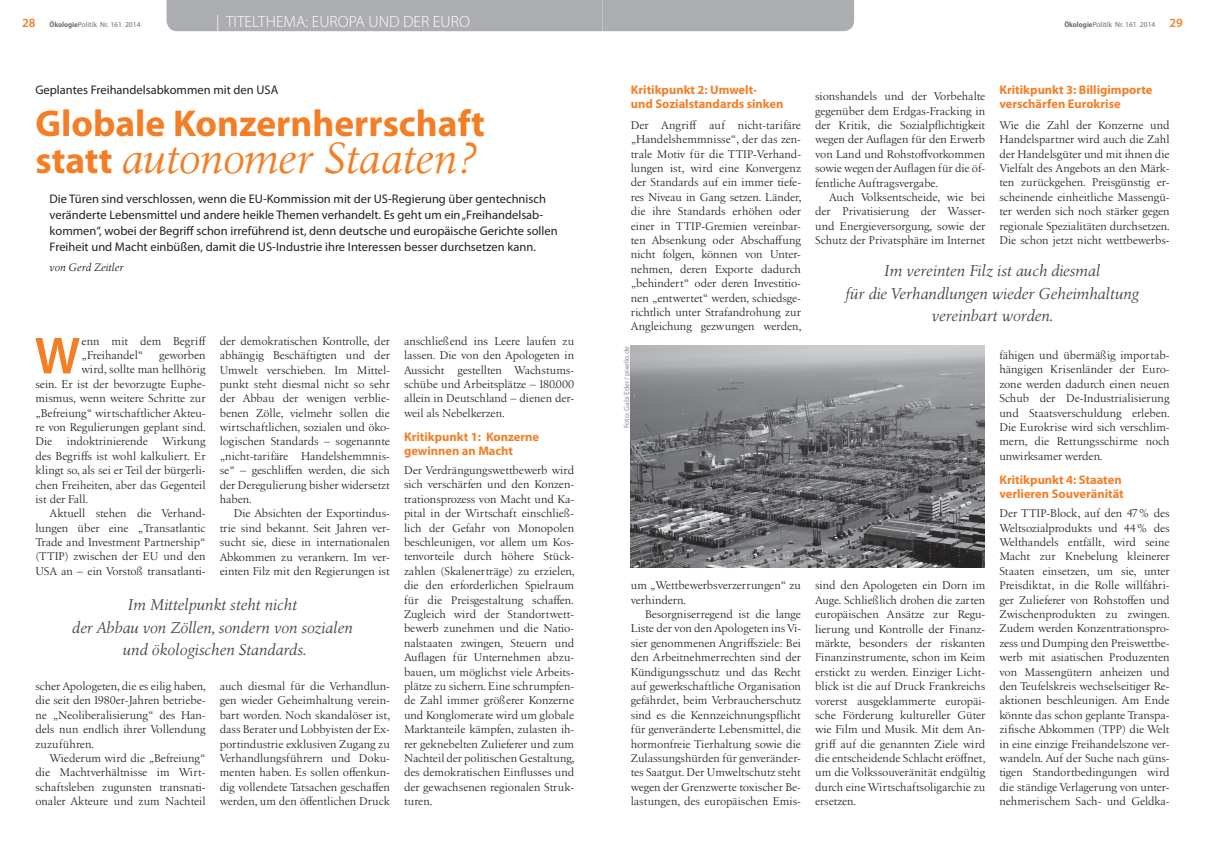
<style>
.page{position:relative;width:1205px;height:851px;background:#fff}
.page>*{position:absolute;margin:0;border:0;box-sizing:border-box;transform-origin:0 0}
.t1{font:600 52.5px "Myriad Pro";color:#f47e25}
.t2{font:italic 45px "Birka LT Pro";letter-spacing:-.015em;color:#f47e25}
.t3{font:700 37.5px "Myriad Pro";color:#f47e25}
.t4{font:italic 16.25px/22.5px "Birka LT Pro";color:#454647;text-align:center}
.t5{font:300 16.25px "Myriad Pro";color:#fff}
.t6{font:12.5px/15.9px "Myriad Pro";color:#231f20}
.t7{font:700 12.5px/13.8px "Myriad Pro";color:#f47e25}
.t8{font:11.62px/14.4px "Birka LT Pro";color:#231f20;text-align:justify}
.t9{font:italic 11.25px "Birka LT Pro";letter-spacing:-.01em;color:#231f20}
.t10{font:7.5px "Myriad Pro";color:#6c6d70}
.t11{font:7.5px "Myriad Pro";color:#8d8f92}
.s1{font-weight:600;font-size:12.5px;color:#f47e25}
.s2{font-weight:700;font-stretch:semi-condensed}
.s3{font-family:"Myriad Pro";font-weight:700;font-style:normal;font-size:37.5px}
</style>
<div class="page">
<div style="left:167px;top:0;width:687px;height:31px;background:#acadb1"></div>
<img style="left:631px;top:345px;width:354px;height:222px">
<p class="t10" style="left:22px;top:20px;width:120px"><span class="s1">28</span> <span class="s2">Ökologie</span>Politik Nr. 161 2014</p>
<h3 class="t5" style="left:216px;top:12px;width:255px">| TITELTHEMA: EUROPA UND DER EURO</h3>
<p class="t10" style="left:1064px;top:20px;width:120px"><span class="s2">Ökologie</span>Politik Nr. 161 2014 <span class="s1">29</span></p>
<p class="t6" style="left:35px;top:82px;width:244px">Geplantes Freihandelsabkommen mit den USA</p>
<h3 class="t3" style="left:35px;top:98px;width:451px">Globale Konzernherrschaft</h3>
<h2 class="t2" style="left:35px;top:132px;width:440px"><span class="s3">statt</span> autonomer Staaten?</h2>
<p class="t6" style="left:50px;top:191px;width:509px">Die Türen sind verschlossen, wenn die EU-Kommission mit der US-Regierung über gentechnisch veränderte Lebensmittel und andere heikle Themen verhandelt. Es geht um ein „Freihandelsab&shy;kommen“, wobei der Begriff schon irreführend ist, denn deutsche und europäische Gerichte sollen Freiheit und Macht einbüßen, damit die US-Industrie ihre Interessen besser durchsetzen kann.</p>
<p class="t9" style="left:50px;top:261px;width:76px">von Gerd Zeitler</p>
<h1 class="t1" style="left:35px;top:322px;width:47px">W</h1>
<p class="t8" style="left:82px;top:333px;width:126px">enn mit dem Begriff „Freihandel“</p>
<p class="t8" style="left:159px;top:348px;width:48px">geworben</p>
<p class="t8" style="left:82px;top:362px;width:125px">wird, sollte man hellhörig</p>
<p class="t8" style="left:35px;top:376px;width:172px">sein. Er ist der bevorzugte Euphe-</p>
<p class="t8" style="left:35px;top:391px;width:172px">mismus, wenn weitere Schritte zur</p>
<p class="t8" style="left:35px;top:405px;width:172px">„Befreiung“ wirtschaftlicher Akteu-</p>
<p class="t8" style="left:35px;top:420px;width:172px">re von Regulierungen geplant sind.</p>
<p class="t8" style="left:35px;top:434px;width:18px">Die</p>
<p class="t8" style="left:35px;top:434px;width:172px;text-indent:32px">indoktrinierende Wirkung des Begriffs ist wohl kalkuliert. Er klingt so, als sei er Teil der bürgerli&shy;chen Freiheiten, aber das Gegenteil ist der Fall.</p>
<p class="t8" style="left:35px;top:506px;width:172px;text-indent:14px">Aktuell stehen die Verhand&shy;lungen über eine „Transatlantic Trade and Investment Partnership“ (TTIP) zwischen der EU und den USA an – ein Vorstoß transatlanti-</p>
<p class="t8" style="left:220px;top:333px;width:172px">der demokratischen Kontrolle, der abhängig Beschäftigten und der Umwelt verschieben. Im Mittel&shy;punkt steht diesmal nicht so sehr der Abbau der wenigen verblie&shy;benen Zölle, vielmehr sollen die wirtschaftlichen, sozialen und öko&shy;logischen Standards – sogenannte „nicht-tarifäre Handelshemmnis&shy;se“ – geschliffen werden, die sich der Deregulierung bisher widersetzt haben.</p>
<p class="t8" style="left:220px;top:506px;width:172px;text-indent:14px">Die Absichten der Exportindus&shy;trie sind bekannt. Seit Jahren ver&shy;sucht sie, diese in internationalen Abkommen zu verankern. Im ver&shy;einten Filz mit den Regierungen ist</p>
<h3 class="t4" style="left:72px;top:593px;width:282px">Im Mittelpunkt steht nicht<br>der Abbau von Zöllen, sondern von sozialen und ökologischen Standards.</h3>
<p class="t8" style="left:35px;top:678px;width:172px">scher Apologeten, die es eilig haben, die seit den 1980er-Jahren betriebe&shy;ne „Neoliberalisierung“ des Han&shy;dels nun endlich ihrer Vollendung zuzuführen.</p>
<p class="t8" style="left:35px;top:750px;width:172px;text-indent:14px">Wiederum wird die „Befreiung“ die Machtverhältnisse im Wirt&shy;schaftsleben zugunsten transnati&shy;onaler Akteure und zum Nachteil</p>
<p class="t8" style="left:220px;top:679px;width:172px">auch diesmal für die Verhandlun&shy;gen wieder Geheimhaltung verein&shy;bart worden. Noch skandalöser ist, dass Berater und Lobbyisten der Ex&shy;portindustrie exklusiven Zugang zu Verhandlungsführern und Doku&shy;menten haben. Es sollen offenkun&shy;dig vollendete Tatsachen geschaffen werden, um den öffentlichen Druck</p>
<p class="t8" style="left:404px;top:334px;width:172px">anschließend ins Leere laufen zu lassen. Die von den Apologeten in Aussicht gestellten Wachstums&shy;schübe und Arbeitsplätze – 180.000 allein in Deutschland – dienen der&shy;weil als Nebelkerzen.</p>
<p class="t7" style="left:404px;top:429px;width:137px">Kritikpunkt 1: Konzerne gewinnen an Macht</p>
<p class="t8" style="left:404px;top:463px;width:172px">Der Verdrängungswettbewerb wird sich verschärfen und den Konzen&shy;trationsprozess von Macht und Ka&shy;pital in der Wirtschaft einschließ&shy;lich der Gefahr von Monopolen beschleunigen, vor allem um Kos&shy;tenvorteile durch höhere Stück&shy;zahlen (Skalenerträge) zu erzielen, die den erforderlichen Spielraum für die Preisgestaltung schaffen.<br>Zugleich wird der Standortwett&shy;bewerb zunehmen und die Natio&shy;nalstaaten zwingen, Steuern und Auflagen für Unternehmen abzu&shy;bauen, um möglichst viele Arbeits&shy;plätze zu sichern. Eine schrumpfen&shy;de Zahl immer größerer Konzerne und Konglomerate wird um globale Marktanteile kämpfen, zulasten ih&shy;rer geknebelten Zulieferer und zum Nachteil der politischen Gestaltung, des demokratischen Einflusses und der gewachsenen regionalen Struk&shy;turen.</p>
<p class="t7" style="left:631px;top:83px;width:154px">Kritikpunkt 2: Umwelt-<br>und Sozialstandards sinken</p>
<p class="t8" style="left:631px;top:118px;width:172px">Der Angriff auf nicht-tarifäre „Handelshemmnisse“, der das zen&shy;trale Motiv für die TTIP-Verhand&shy;lungen ist, wird eine Konvergenz der Standards auf ein immer tiefe&shy;res Niveau in Gang setzen. Länder, die ihre Standards erhöhen oder einer in TTIP-Gremien vereinbar&shy;ten Absenkung oder Abschaffung nicht folgen, können von Unter&shy;nehmen, deren Exporte dadurch „behindert“ oder deren Investitio&shy;nen „entwertet“ werden, schiedsge&shy;richtlich unter Strafandrohung zur Angleichung gezwungen werden,</p>
<p class="t11" style="left:622px;top:428px;width:84px;rotate:-90deg">Foto: Gabi Eder/pixelio.de</p>
<p class="t8" style="left:631px;top:578px;width:172px">um „Wettbewerbsverzerrungen“ zu verhindern.</p>
<p class="t8" style="left:631px;top:607px;width:172px;text-indent:14px">Besorgniserregend ist die lange Liste der von den Apologeten ins Vi&shy;sier genommenen Angriffsziele: Bei den Arbeitnehmerrechten sind der Kündigungsschutz und das Recht auf gewerkschaftliche Organisation gefährdet, beim Verbraucherschutz sind es die Kennzeichnungspflicht für genveränderte Lebensmittel, die hormonfreie Tierhaltung sowie die Zulassungshürden für genveränder&shy;tes Saatgut. Der Umweltschutz steht wegen der Grenzwerte toxischer Be&shy;lastungen, des europäischen Emis-</p>
<p class="t8" style="left:815px;top:89px;width:172px">sionshandels und der Vorbehalte gegenüber dem Erdgas-Fracking in der Kritik, die Sozialpflichtigkeit wegen der Auflagen für den Erwerb von Land und Rohstoffvorkommen sowie wegen der Auflagen für die öf&shy;fentliche Auftragsvergabe.</p>
<p class="t8" style="left:815px;top:190px;width:172px;text-indent:14px">Auch Volksentscheide, wie bei der Privatisierung der Wasser&shy;und Energieversorgung, sowie der Schutz der Privatsphäre im Internet</p>
<p class="t7" style="left:999px;top:83px;width:155px">Kritikpunkt 3: Billigimporte verschärfen Eurokrise</p>
<p class="t8" style="left:999px;top:118px;width:172px">Wie die Zahl der Konzerne und Handelspartner wird auch die Zahl der Handelsgüter und mit ihnen die Vielfalt des Angebots an den Märk&shy;ten zurückgehen. Preisgünstig er&shy;scheinende einheitliche Massengü&shy;ter werden sich noch stärker gegen regionale Spezialitäten durchsetzen.<br>Die schon jetzt nicht wettbewerbs-</p>
<h3 class="t4" style="left:845px;top:259px;width:295px">Im vereinten Filz ist auch diesmal<br>für die Verhandlungen wieder Geheimhaltung vereinbart worden.</h3>
<p class="t8" style="left:815px;top:578px;width:172px">sind den Apologeten ein Dorn im Auge. Schließlich drohen die zarten europäischen Ansätze zur Regu&shy;lierung und Kontrolle der Finanz&shy;märkte, besonders der riskanten Finanzinstrumente, schon im Keim erstickt zu werden. Einziger Licht&shy;blick ist die auf Druck Frankreichs vorerst ausgeklammerte europäi&shy;sche Förderung kultureller Güter wie Film und Musik. Mit dem An&shy;griff auf die genannten Ziele wird die entscheidende Schlacht eröffnet, um die Volkssouveränität endgültig durch eine Wirtschaftsoligarchie zu ersetzen.</p>
<p class="t8" style="left:999px;top:348px;width:172px">fähigen und übermäßig importab&shy;hängigen Krisenländer der Euro&shy;zone werden dadurch einen neuen Schub der De-Industrialisierung und Staatsverschuldung erleben.<br>Die Eurokrise wird sich verschlim&shy;mern, die Rettungsschirme noch unwirksamer werden.</p>
<p class="t7" style="left:999px;top:472px;width:126px">Kritikpunkt 4: Staaten verlieren Souveränität</p>
<p class="t8" style="left:999px;top:506px;width:172px">Der TTIP-Block, auf den 47% des Weltsozialprodukts und 44% des Welthandels entfällt, wird seine Macht zur Knebelung kleinerer Staaten einsetzen, um sie, unter Preisdiktat, in die Rolle willfähri&shy;ger Zulieferer von Rohstoffen und Zwischenprodukten zu zwingen.<br>Zudem werden Konzentrationspro&shy;zess und Dumping den Preiswettbe&shy;werb mit asiatischen Produzenten von Massengütern anheizen und den Teufelskreis wechselseitiger Re&shy;aktionen beschleunigen. Am Ende könnte das schon geplante Transpa&shy;zifische Abkommen (TPP) die Welt in eine einzige Freihandelszone ver&shy;wandeln. Auf der Suche nach güns&shy;tigen Standortbedingungen wird die ständige Verlagerung von unter&shy;nehmerischem Sach- und Geldka-</p>
</div>
